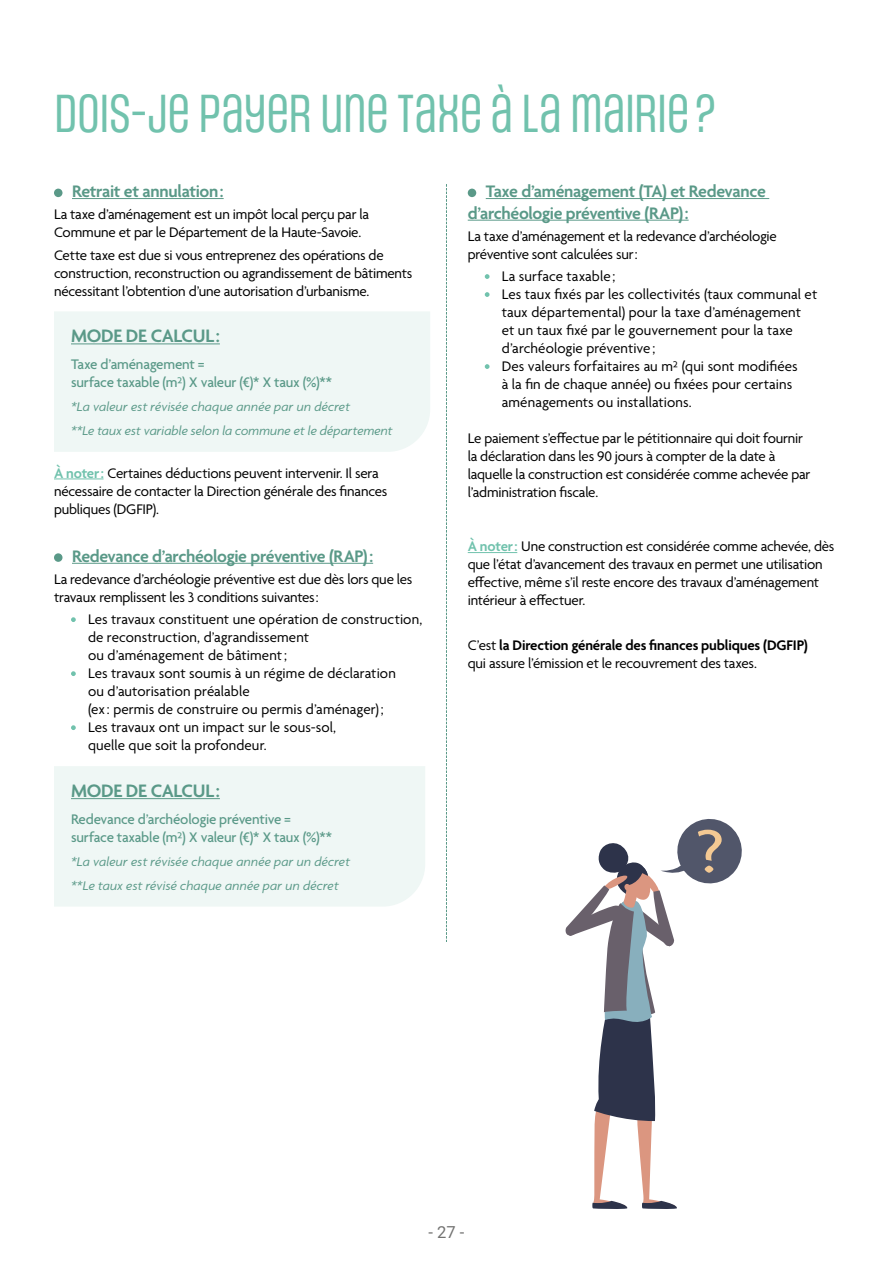
<style>
.page{position:relative;width:893px;height:1263px;background:#fff}
.page>*{position:absolute;margin:0;border:0;box-sizing:border-box;transform-origin:0 0}
.t1{font:45px "Social Gothic";letter-spacing:-.01em;color:#71c2ad}
.t2{font:600 19.5px "Agenda";letter-spacing:-.02em;color:#5a9988}
.t3{font:600 18px/21.6px "Agenda";letter-spacing:-.02em;color:#5a9988}
.t4{font:16.5px "Roboto";color:#727271}
.t5{font:15px/18px "Agenda";letter-spacing:-.01em;color:#000}
.t6{font:500 15px/18px "Agenda";letter-spacing:-.015em;color:#5a9988}
.t7{font:italic 13.5px/24px "Agenda";letter-spacing:.005em;color:#5a9988}
.s1{font-weight:600;color:#71c2ad}
.s2{font-weight:600}
</style>
<div class="page">
<hr style="left:72px;top:198px;width:152px;height:1px;background:#5a9988">
<hr style="left:54px;top:479px;width:50px;height:1px;background:#71c2ad">
<hr style="left:72px;top:563px;width:301px;height:1px;background:#5a9988">
<div style="left:54px;top:189px;width:9px;height:8px;background:#5a9988;border-radius:50%"></div>
<div style="left:54px;top:312px;width:376px;height:140px;background:#eff7f5"></div>
<hr style="left:71px;top:344px;width:149px;height:1px;background:#5a9988">
<div style="left:54px;top:553px;width:9px;height:9px;background:#5a9988;border-radius:50%"></div>
<svg style="left:71px;top:617px;width:5px;height:5px"></svg>
<svg style="left:71px;top:671px;width:5px;height:5px"></svg>
<svg style="left:71px;top:725px;width:5px;height:5px"></svg>
<div style="left:54px;top:766px;width:371px;height:140px;background:#eff7f5"></div>
<hr style="left:71px;top:798px;width:149px;height:1px;background:#5a9988">
<hr style="left:486px;top:198px;width:283px;height:1px;background:#5a9988">
<hr style="left:468px;top:220px;width:221px;height:1px;background:#5a9988">
<hr style="left:468px;top:552px;width:49px;height:1px;background:#71c2ad">
<div style="left:468px;top:189px;width:8px;height:8px;background:#5a9988;border-radius:50%"></div>
<svg style="left:485px;top:274px;width:5px;height:5px"></svg>
<svg style="left:485px;top:292px;width:5px;height:5px"></svg>
<svg style="left:485px;top:364px;width:5px;height:5px"></svg>
<svg style="left:446px;top:184px;width:1px;height:758px"></svg>
<svg style="left:565px;top:819px;width:177px;height:390px"></svg>
<h1 class="t1" style="left:54px;top:83px;width:663px">DOIS-JE PAYER UNE TAXE À LA MAIRIE?</h1>
<p class="t3" style="left:72px;top:182px;width:153px">Retrait et annulation:</p>
<p class="t5" style="left:54px;top:206px;width:317px">La taxe d’aménagement est un impôt local perçu par la<br>Commune et par le Département de la Haute-Savoie.</p>
<p class="t5" style="left:54px;top:247px;width:360px">Cette taxe est due si vous entreprenez des opérations de construction, reconstruction ou agrandissement de bâtiments nécessitant l’obtention d’une autorisation d’urbanisme.</p>
<h2 class="t2" style="left:71px;top:326px;width:150px">MODE DE CALCUL:</h2>
<p class="t6" style="left:71px;top:356px;width:263px">Taxe d’aménagement =<br>surface taxable (m²) X valeur (€)* X taux (%)**</p>
<p class="t7" style="left:71px;top:395px;width:323px">*La valeur est révisée chaque année par un décret<br>**Le taux est variable selon la commune et le département</p>
<p class="t5" style="left:54px;top:465px;width:335px"><span class="s1">À noter:</span> Certaines déductions peuvent intervenir. Il sera nécessaire de contacter la Direction générale des finances publiques (DGFIP).</p>
<p class="t3" style="left:72px;top:546px;width:303px">Redevance d’archéologie préventive (RAP):</p>
<p class="t5" style="left:54px;top:571px;width:360px">La redevance d’archéologie préventive est due dès lors que les travaux remplissent les 3 conditions suivantes:</p>
<p class="t5" style="left:88px;top:611px;width:336px">Les travaux constituent une opération de construction, de reconstruction, d’agrandissement<br>ou d’aménagement de bâtiment;<br>Les travaux sont soumis à un régime de déclaration<br>ou d’autorisation préalable<br>(ex : permis de construire ou permis d’aménager) ;<br>Les travaux ont un impact sur le sous-sol,<br>quelle que soit la profondeur.</p>
<h2 class="t2" style="left:71px;top:780px;width:150px">MODE DE CALCUL:</h2>
<p class="t6" style="left:71px;top:811px;width:263px">Redevance d’archéologie préventive = surface taxable (m²) X valeur (€)* X taux (%)**</p>
<p class="t7" style="left:71px;top:849px;width:281px">*La valeur est révisée chaque année par un décret **Le taux est révisé chaque année par un décret</p>
<p class="t3" style="left:468px;top:182px;width:300px;text-indent:18px">Taxe d’aménagement (TA) et Redevance d’archéologie préventive (RAP):</p>
<p class="t5" style="left:468px;top:228px;width:311px">La taxe d’aménagement et la redevance d’archéologie préventive sont calculées sur:</p>
<p class="t5" style="left:502px;top:268px;width:317px">La surface taxable ;<br>Les taux fixés par les collectivités (taux communal et taux départemental) pour la taxe d’aménagement et un taux fixé par le gouvernement pour la taxe d’archéologie préventive ;<br>Des valeurs forfaitaires au m² (qui sont modifiées<br>à la fin de chaque année) ou fixées pour certains aménagements ou installations.</p>
<p class="t5" style="left:468px;top:430px;width:344px">Le paiement s’effectue par le pétitionnaire qui doit fournir la déclaration dans les 90 jours à compter de la date à laquelle la construction est considérée comme achevée par l’administration fiscale.</p>
<p class="t5" style="left:468px;top:538px;width:368px"><span class="s1">À noter:</span> Une construction est considérée comme achevée, dès que l’état d’avancement des travaux en permet une utilisation effective, même s’il reste encore des travaux d’aménagement intérieur à effectuer.</p>
<p class="t5" style="left:468px;top:637px;width:342px">C’est <span class="s2">la Direction générale des finances publiques (DGFIP) </span>qui assure l’émission et le recouvrement des taxes.</p>
<p class="t4" style="left:429px;top:1221px;width:37px">- 27 -</p>
</div>
